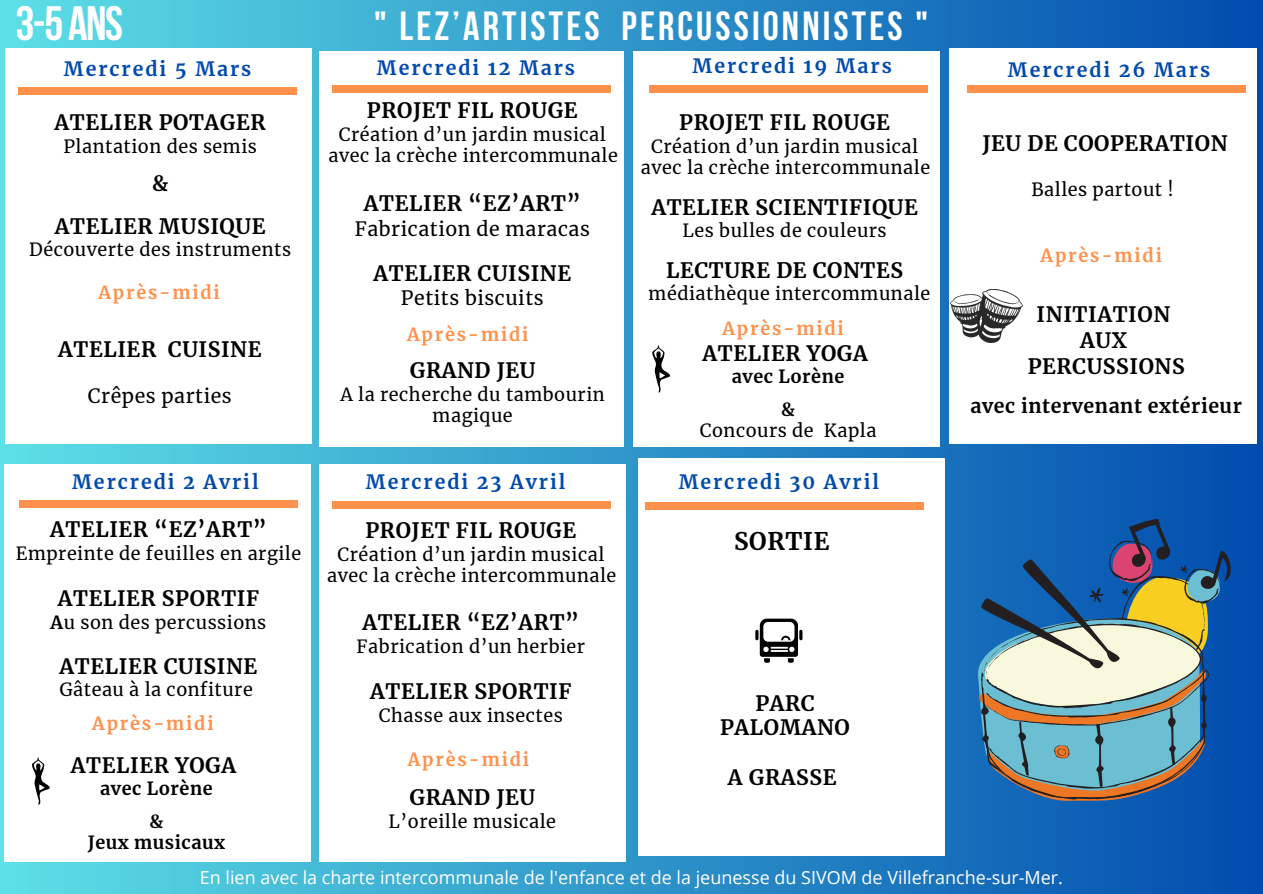
<style>
.page{position:relative;width:1263px;height:894px;background:#fff}
.page>*{position:absolute;margin:0;border:0;box-sizing:border-box;transform-origin:0 0}
.t1{font:700 48px "Bebas Neue";color:#fff}
.t2{font:700 40.5px "Bebas Neue";letter-spacing:.075em;color:#fff}
.t3{font:700 24px "Merriweather";letter-spacing:.03em;color:#000}
.t4{font:700 21px/25.8px "Merriweather";letter-spacing:.03em;color:#000;text-align:center}
.t5{font:700 19.5px "Merriweather";letter-spacing:.1em;color:#004aad}
.t6{font:19.5px "Merriweather";letter-spacing:.03em;color:#000}
.t7{font:700 19.5px "Merriweather";letter-spacing:.03em;color:#000}
.t8{font:18px/21.3px "Merriweather";letter-spacing:.03em;color:#000;text-align:center}
.t9{font:18px "Open Sans";color:#fff}
.t10{font:700 18px "Merriweather";letter-spacing:.1em;color:#ff914d}
.t11{font:700 18px "Merriweather";letter-spacing:.03em;color:#000}
.s1{font-weight:700}
</style>
<div class="page">
<div style="left:0;top:0;width:1263px;height:893px;background:linear-gradient(to right,#62e1e7,#044dae)"></div>
<div style="left:6px;top:49px;width:306px;height:395px;background:#fff"></div>
<div style="left:319px;top:52px;width:305px;height:394px;background:#fff"></div>
<div style="left:633px;top:52px;width:306px;height:394px;background:#fff"></div>
<div style="left:950px;top:49px;width:307px;height:395px;background:#fff"></div>
<div style="left:5px;top:464px;width:306px;height:397px;background:#fff"></div>
<div style="left:319px;top:464px;width:306px;height:397px;background:#fff"></div>
<div style="left:638px;top:458px;width:306px;height:397px;background:#fff"></div>
<div style="left:19px;top:87px;width:278px;height:8px;background:#ff914d"></div>
<div style="left:333px;top:85px;width:278px;height:8px;background:#ff914d"></div>
<div style="left:650px;top:85px;width:278px;height:8px;background:#ff914d"></div>
<div style="left:967px;top:85px;width:278px;height:8px;background:#ff914d"></div>
<div style="left:19px;top:500px;width:278px;height:7px;background:#ff914d"></div>
<div style="left:333px;top:501px;width:278px;height:7px;background:#ff914d"></div>
<div style="left:646px;top:502px;width:278px;height:8px;background:#ff914d"></div>
<svg style="left:755px;top:618px;width:47px;height:44px"></svg>
<svg style="left:652px;top:345px;width:19px;height:47px"></svg>
<svg style="left:32px;top:757px;width:18px;height:47px"></svg>
<svg style="left:978px;top:517px;width:253px;height:286px;background:#658ca3"></svg>
<img style="left:950px;top:290px;width:72px;height:52px">
<h1 class="t1" style="left:15px;top:4px;width:109px">3-5ANS</h1>
<h2 class="t5" style="left:64px;top:56px;width:189px">Mercredi 5 Mars</h2>
<h6 class="t4" style="left:55px;top:110px;width:213px">ATELIER POTAGER</h6>
<h5 class="t8" style="left:63px;top:136px;width:195px">Plantation des semis</h5>
<p class="t4" style="left:152px;top:171px;width:17px">&amp;</p>
<p class="t4" style="left:55px;top:213px;width:212px">ATELIER MUSIQUE</p>
<p class="t8" style="left:29px;top:239px;width:263px">Découverte des instruments</p>
<p class="t10" style="left:98px;top:281px;width:123px">Après-midi</p>
<p class="t4" style="left:58px;top:336px;width:205px">ATELIER CUISINE</p>
<p class="t6" style="left:88px;top:383px;width:145px">Crêpes parties</p>
<p class="t2" style="left:374px;top:10px;width:556px">" LEZ’ARTISTES PERCUSSIONNISTES "</p>
<p class="t5" style="left:377px;top:56px;width:200px">Mercredi 12 Mars</p>
<p class="t5" style="left:693px;top:54px;width:201px">Mercredi 19 Mars</p>
<p class="t5" style="left:1008px;top:58px;width:204px">Mercredi 26 Mars</p>
<h6 class="t4" style="left:367px;top:98px;width:212px">PROJET FIL ROUGE</h6>
<p class="t8" style="left:339px;top:124px;width:268px">Création d’un jardin musical</p>
<p class="t8" style="left:329px;top:145px;width:291px">avec la crèche intercommunale</p>
<p class="t4" style="left:364px;top:190px;width:218px">ATELIER “EZ’ART”</p>
<p class="t6" style="left:355px;top:216px;width:237px">Fabrication de maracas</p>
<p class="t4" style="left:373px;top:260px;width:199px">ATELIER CUISINE</p>
<p class="t6" style="left:401px;top:286px;width:144px">Petits biscuits</p>
<h6 class="t10" style="left:407px;top:323px;width:123px">Après-midi</h6>
<p class="t4" style="left:410px;top:358px;width:127px">GRAND JEU</p>
<p class="t8" style="left:340px;top:384px;width:266px">A la recherche du tambourin magique</p>
<p class="t4" style="left:679px;top:110px;width:212px">PROJET FIL ROUGE</p>
<p class="t8" style="left:651px;top:136px;width:268px">Création d’un jardin musical</p>
<p class="t8" style="left:641px;top:157px;width:291px">avec la crèche intercommunale</p>
<p class="t4" style="left:651px;top:194px;width:268px">ATELIER SCIENTIFIQUE</p>
<p class="t8" style="left:683px;top:220px;width:206px">Les bulles de couleurs</p>
<p class="t4" style="left:666px;top:257px;width:239px">LECTURE DE CONTES</p>
<p class="t8" style="left:649px;top:283px;width:283px">médiathèque intercommunale</p>
<p class="t10" style="left:722px;top:317px;width:123px">Après-midi</p>
<p class="t4" style="left:703px;top:340px;width:167px">ATELIER YOGA</p>
<p class="t11" style="left:732px;top:365px;width:114px">avec Lorène</p>
<p class="t11" style="left:781px;top:398px;width:15px">&amp;</p>
<h4 class="t8" style="left:700px;top:420px;width:178px">Concours de Kapla</h4>
<p class="t4" style="left:982px;top:131px;width:247px">JEU DE COOPERATION</p>
<p class="t8" style="left:1031px;top:179px;width:144px">Balles partout !</p>
<h4 class="t10" style="left:1041px;top:244px;width:123px">Après-midi</h4>
<p class="t4" style="left:1028px;top:301px;width:158px">INITIATION<br>AUX<br>PERCUSSIONS</p>
<h4 class="t7" style="left:971px;top:394px;width:273px">avec intervenant extérieur</h4>
<h5 class="t5" style="left:72px;top:469px;width:188px">Mercredi 2 Avril</h5>
<p class="t5" style="left:366px;top:469px;width:201px">Mercredi 23 Avril</p>
<p class="t4" style="left:50px;top:517px;width:218px">ATELIER “EZ’ART”</p>
<p class="t8" style="left:16px;top:542px;width:287px">Empreinte de feuilles en argile</p>
<h5 class="t4" style="left:58px;top:585px;width:203px">ATELIER SPORTIF</h5>
<h5 class="t8" style="left:51px;top:611px;width:217px"><span class="s1">A</span>u son des percussions</h5>
<h5 class="t4" style="left:60px;top:653px;width:199px">ATELIER CUISINE</h5>
<h5 class="t8" style="left:59px;top:679px;width:195px">Gâteau à la confiture</h5>
<h6 class="t10" style="left:92px;top:711px;width:123px">Après-midi</h6>
<p class="t4" style="left:71px;top:752px;width:167px">ATELIER YOGA</p>
<p class="t11" style="left:100px;top:777px;width:114px">avec Lorène</p>
<p class="t11" style="left:150px;top:810px;width:15px">&amp;</p>
<p class="t11" style="left:88px;top:831px;width:138px">Jeux musicaux</p>
<p class="t4" style="left:365px;top:517px;width:212px">PROJET FIL ROUGE</p>
<p class="t8" style="left:337px;top:543px;width:268px">Création d’un jardin musical</p>
<p class="t8" style="left:327px;top:564px;width:291px">avec la crèche intercommunale</p>
<p class="t4" style="left:362px;top:609px;width:218px">ATELIER “EZ’ART”</p>
<p class="t8" style="left:357px;top:635px;width:230px">Fabrication d’un herbier</p>
<h5 class="t4" style="left:370px;top:678px;width:203px">ATELIER SPORTIF</h5>
<h5 class="t8" style="left:379px;top:704px;width:185px">Chasse aux insectes</h5>
<h3 class="t10" style="left:408px;top:748px;width:123px">Après-midi</h3>
<h5 class="t4" style="left:409px;top:784px;width:127px">GRAND JEU</h5>
<p class="t8" style="left:389px;top:810px;width:169px">L’oreille musicale</p>
<p class="t5" style="left:679px;top:469px;width:202px">Mercredi 30 Avril</p>
<p class="t3" style="left:734px;top:526px;width:97px">SORTIE</p>
<p class="t4" style="left:720px;top:690px;width:131px;line-height:24.8px">PARC<br>PALOMANO</p>
<h4 class="t4" style="left:728px;top:764px;width:110px">A GRASSE</h4>
<p class="t9" style="left:200px;top:864px;width:865px">En lien avec la charte intercommunale de l'enfance et de la jeunesse du SIVOM de Villefranche-sur-Mer.</p>
</div>
